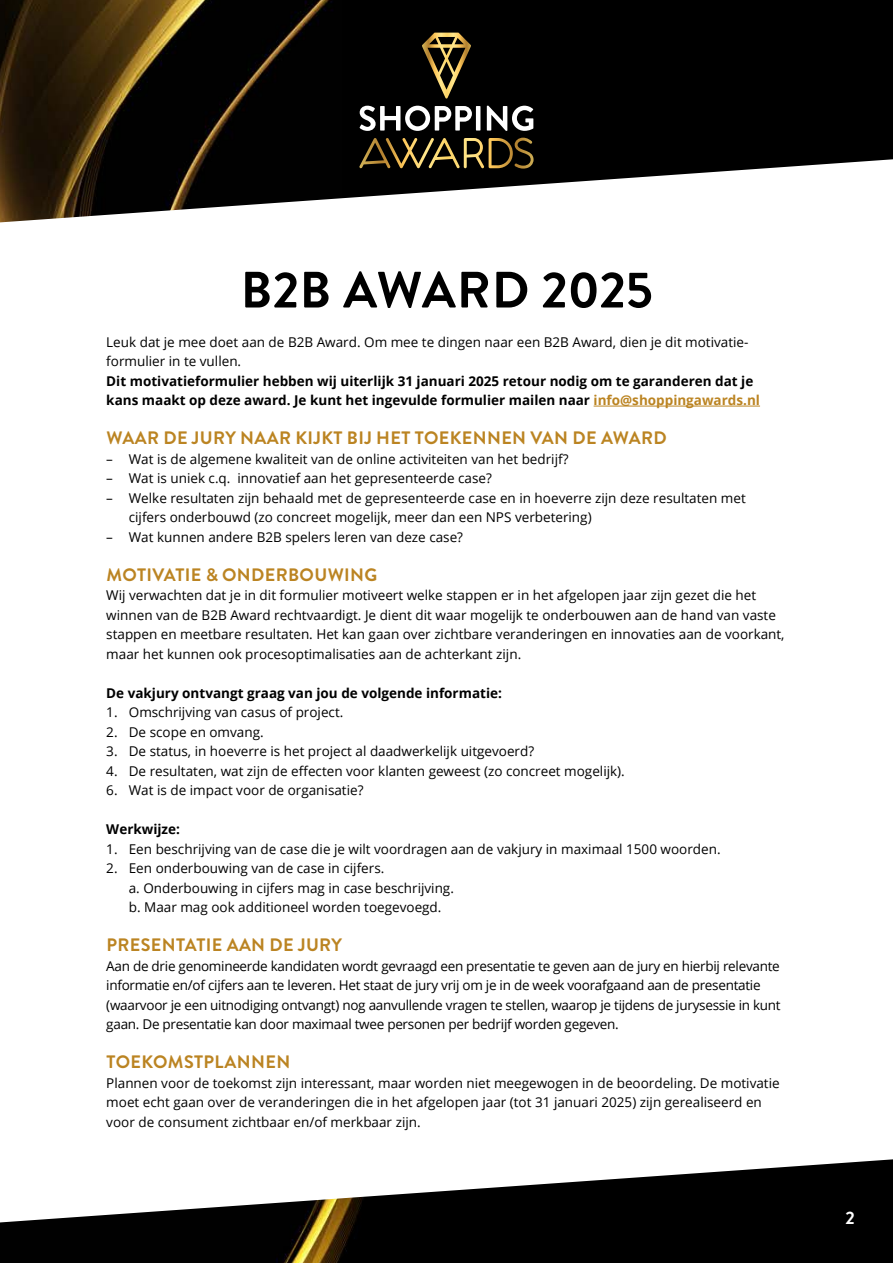
<style>
.page{position:relative;width:893px;height:1263px;background:#000}
.page>*{position:absolute;margin:0;border:0;box-sizing:border-box;transform-origin:0 0}
.t1{font:700 51px "Brandon Grotesque";color:#000}
.t2{font:700 18px "Brandon Grotesque";letter-spacing:.02em;color:#bb8422}
.t3{font:700 18px "Brandon Grotesque";color:#fff}
.t4{font:13.5px/19.5px "Open Sans";color:#000}
.t5{font:13.5px/19.5px "Open Sans";letter-spacing:-.02em;color:#000}
.t6{font:700 13.5px/19.5px "Open Sans";color:#000}
.s1{color:#bb8422}
</style>
<div class="page">
<img style="left:0;top:0;width:534px;height:1263px">
<div style="left:0;top:159px;width:893px;height:1063px;background:#fff"></div>
<hr style="left:594px;top:406px;width:166px;height:1px;background:#bb8422">
<svg style="left:359px;top:138px;width:175px;height:31px"></svg>
<svg style="left:359px;top:106px;width:113px;height:25px"></svg>
<hr style="left:476px;top:106px;width:4px;height:25px;background:#fff">
<svg style="left:487px;top:106px;width:46px;height:25px"></svg>
<svg style="left:422px;top:33px;width:49px;height:66px"></svg>
<h1 class="t1" style="left:241px;top:254px;width:414px">B2B AWARD 2025</h1>
<p class="t4" style="left:106px;top:332px;width:644px">Leuk dat je mee doet aan de B2B Award. Om mee te dingen naar een B2B Award, dien je dit motivatie&shy;formulier in te vullen.</p>
<p class="t6" style="left:106px;top:371px;width:655px">Dit motivatieformulier hebben wij uiterlijk 31 januari 2025 retour nodig om te garanderen dat je kans maakt op deze award. Je kunt het ingevulde formulier mailen naar <span class="s1">info@shoppingawards.nl</span></p>
<h2 class="t2" style="left:106px;top:425px;width:562px">WAAR DE JURY NAAR KIJKT BIJ HET TOEKENNEN VAN DE AWARD</h2>
<p class="t4" style="left:106px;top:449px;width:464px">– Wat is de algemene kwaliteit van de online activiteiten van het bedrijf?</p>
<p class="t4" style="left:106px;top:468px;width:387px">– Wat is uniek c.q. innovatief aan het gepresenteerde case?</p>
<p class="t4" style="left:129px;top:487px;width:618px;text-indent:-23px">– Welke resultaten zijn behaald met de gepresenteerde case en in hoeverre zijn deze resultaten met cijfers onderbouwd (zo concreet mogelijk, meer dan een NPS verbetering)</p>
<p class="t4" style="left:106px;top:526px;width:358px">– Wat kunnen andere B2B spelers leren van deze case?</p>
<h2 class="t2" style="left:106px;top:562px;width:272px">MOTIVATIE &amp; ONDERBOUWING</h2>
<p class="t4" style="left:106px;top:585px;width:680px">Wij verwachten dat je in dit formulier motiveert welke stappen er in het afgelopen jaar zijn gezet die het winnen van de B2B Award rechtvaardigt. Je dient dit waar mogelijk te onderbouwen aan de hand van vaste stappen en meetbare resultaten. Het kan gaan over zichtbare veranderingen en innovaties aan de voorkant, maar het kunnen ook procesoptimalisaties aan de achterkant zijn.</p>
<p class="t6" style="left:106px;top:682px;width:397px">De vakjury ontvangt graag van jou de volgende informatie:</p>
<p class="t4" style="left:106px;top:702px;width:239px">1. Omschrijving van casus of project.</p>
<p class="t4" style="left:106px;top:721px;width:159px">2. De scope en omvang.</p>
<p class="t4" style="left:106px;top:741px;width:429px">3. De status, in hoeverre is het project al daadwerkelijk uitgevoerd?</p>
<p class="t4" style="left:106px;top:760px;width:520px">4. De resultaten, wat zijn de effecten voor klanten geweest (zo concreet mogelijk).</p>
<p class="t4" style="left:106px;top:780px;width:259px">6. Wat is de impact voor de organisatie?</p>
<p class="t6" style="left:106px;top:819px;width:75px">Werkwijze:</p>
<p class="t4" style="left:106px;top:838px;width:616px">1. Een beschrijving van de case die je wilt voordragen aan de vakjury in maximaal 1500 woorden.</p>
<p class="t4" style="left:129px;top:858px;width:327px;text-indent:-23px">2. Een onderbouwing van de case in cijfers.<br>a. Onderbouwing in cijfers mag in case beschrijving. b. Maar mag ook additioneel worden toegevoegd.</p>
<h2 class="t2" style="left:106px;top:932px;width:237px">PRESENTATIE AAN DE JURY</h2>
<p class="t5" style="left:106px;top:956px;width:676px">Aan de drie genomineerde kandidaten wordt gevraagd een presentatie te geven aan de jury en hierbij relevante informatie en/of cijfers aan te leveren. Het staat de jury vrij om je in de week voorafgaand aan de presentatie (waarvoor je een uitnodiging ontvangt) nog aanvullende vragen te stellen, waarop je tijdens de jurysessie in kunt gaan. De presentatie kan door maximaal twee personen per bedrijf worden gegeven.</p>
<h2 class="t2" style="left:106px;top:1049px;width:185px">TOEKOMSTPLANNEN</h2>
<p class="t4" style="left:106px;top:1073px;width:675px">Plannen voor de toekomst zijn interessant, maar worden niet meegewogen in de beoordeling. De motivatie moet echt gaan over de veranderingen die in het afgelopen jaar (tot 31 januari 2025) zijn gerealiseerd en voor de consument zichtbaar en/of merkbaar zijn.</p>
<h2 class="t3" style="left:845px;top:1205px;width:11px">2</h2>
</div>
